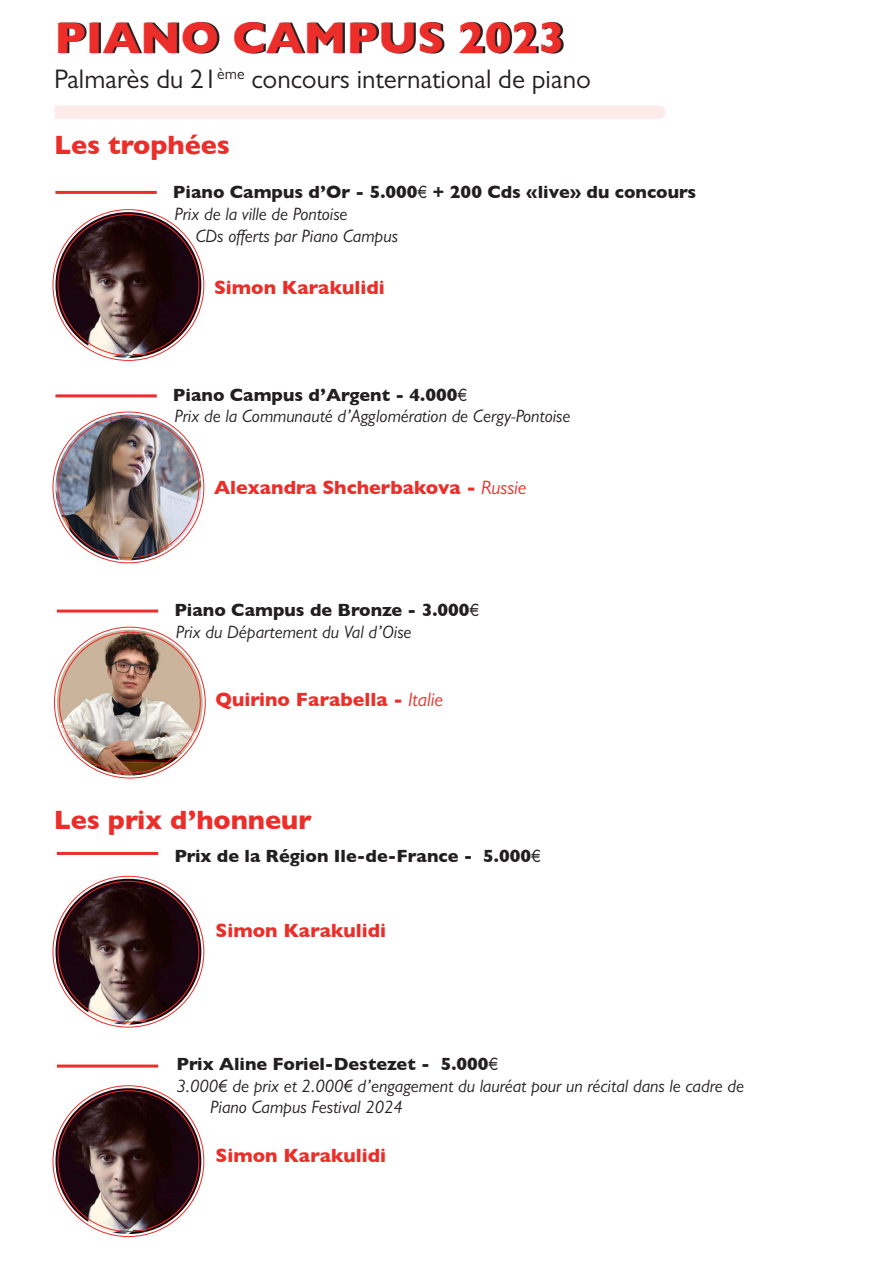
<style>
.page{position:relative;width:893px;height:1263px;background:#fff}
.page>*{position:absolute;margin:0;border:0;box-sizing:border-box;transform-origin:0 0}
.t1{font:700 45px "Gill Sans";color:#eb2e2a}
.t2{font:27px "Gill Sans";color:#231f20}
.t3{font:700 27px "Gill Sans";color:#eb2e2a}
.t4{font:700 19.5px "Gill Sans";color:#eb2e2a}
.t5{font:italic 18px "Gill Sans";color:#231f20}
.t6{font:700 18px "Gill Sans";color:#231f20}
.s1{font-weight:400}
.s2{font-weight:400;font-style:italic}
</style>
<div class="page">
<svg style="left:60px;top:22px;width:504px;height:31px"></svg>
<svg style="left:55px;top:105px;width:610px;height:14px;background:#fdeaea"></svg>
<img style="left:56px;top:212px;width:145px;height:146px;border-radius:73px">
<hr style="left:55px;top:191px;width:102px;height:3px;background:#eb2e2a">
<img style="left:56px;top:414px;width:145px;height:146px;border-radius:73px">
<hr style="left:55px;top:394px;width:102px;height:3px;background:#eb2e2a">
<hr style="left:57px;top:609px;width:101px;height:3px;background:#eb2e2a">
<hr style="left:57px;top:852px;width:101px;height:3px;background:#eb2e2a">
<hr style="left:57px;top:1064px;width:101px;height:3px;background:#eb2e2a">
<img style="left:57px;top:630px;width:146px;height:145px;border-radius:73px">
<img style="left:56px;top:879px;width:145px;height:145px;border-radius:73px">
<img style="left:56px;top:1088px;width:145px;height:146px;border-radius:73px">
<p class="t1" style="left:54px;top:2px;width:512px">PIANO CAMPUS 2023</p>
<p class="t2" style="left:54px;top:63px;width:538px">Palmarès du 21<sup>ème</sup> concours international de piano</p>
<p class="t3" style="left:54px;top:123px;width:177px">Les trophées</p>
<p class="t6" style="left:173px;top:178px;width:525px">Piano Campus d’Or - 5.000<span class="s1">€</span> + 200 Cds «live» du concours</p>
<p class="t5" style="left:174px;top:204px;width:175px">Prix de la ville de Pontoise</p>
<p class="t5" style="left:195px;top:225px;width:204px">CDs offerts par Piano Campus</p>
<p class="t4" style="left:214px;top:272px;width:172px">Simon Karakulidi</p>
<p class="t6" style="left:173px;top:380px;width:296px">Piano Campus d’Argent - 4.000<span class="s1">€</span></p>
<p class="t5" style="left:174px;top:406px;width:398px">Prix de la Communauté d’Agglomération de Cergy-Pontoise</p>
<p class="t4" style="left:214px;top:472px;width:314px">Alexandra Shcherbakova - <span class="s2">Russie</span></p>
<p class="t6" style="left:174px;top:596px;width:306px">Piano Campus de Bronze - 3.000<span class="s1">€</span></p>
<p class="t5" style="left:176px;top:621px;width:237px">Prix du Département du Val d’Oise</p>
<p class="t4" style="left:215px;top:684px;width:229px">Quirino Farabella - <span class="s2">Italie</span></p>
<p class="t3" style="left:54px;top:798px;width:260px">Les prix d’honneur</p>
<p class="t6" style="left:174px;top:841px;width:368px">Prix de la Région Ile-de-France - 5.000<span class="s1">€</span></p>
<p class="t4" style="left:215px;top:915px;width:172px">Simon Karakulidi</p>
<p class="t6" style="left:176px;top:1049px;width:323px">Prix Aline Foriel-Destezet - 5.000<span class="s1">€</span></p>
<p class="t5" style="left:176px;top:1075px;width:569px">3.000€ de prix et 2.000€ d’engagement du lauréat pour un récital dans le cadre de</p>
<p class="t5" style="left:210px;top:1097px;width:194px">Piano Campus Festival 2024</p>
<p class="t4" style="left:215px;top:1140px;width:172px">Simon Karakulidi</p>
</div>
